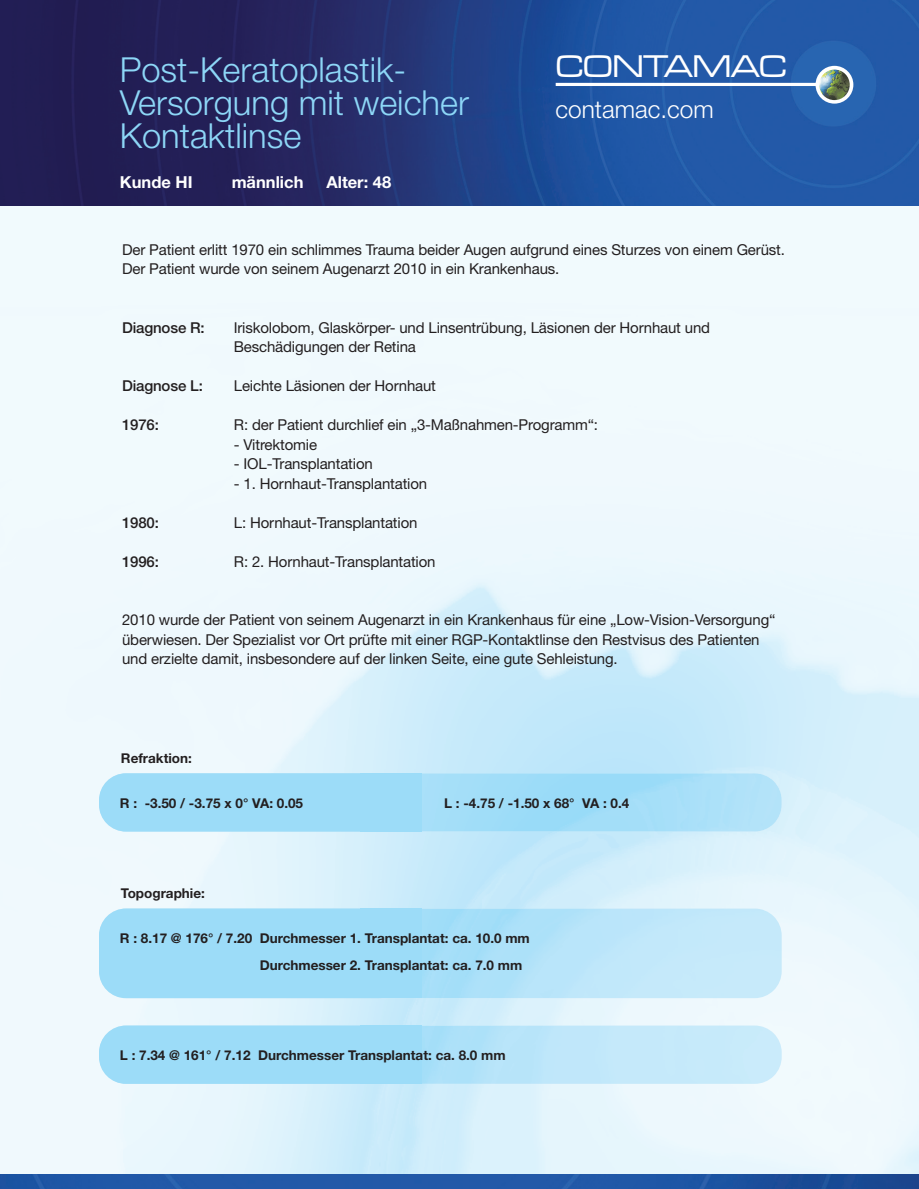
<style>
.page{position:relative;width:919px;height:1189px;background:#fff}
.page>*{position:absolute;margin:0;border:0;box-sizing:border-box;transform-origin:0 0}
.t1{font:300 34.5px/33px "Helvetica Neue";color:#8dd7f7}
.t2{font:32.55px "Microgramma D Medi Exte";color:#fff}
.t3{font:300 24.3px "Helvetica Neue";color:#fff}
.t4{font:700 16.5px "Helvetica Neue";color:#fff}
.t5{font:15px/19.5px "Helvetica Neue";letter-spacing:-.01em;color:#231f20}
.t6{font:500 15px "Helvetica Neue";letter-spacing:-.01em;color:#231f20}
.t7{font:700 13.5px/27px "Helvetica Neue";color:#231f20}
</style>
<div class="page">
<img style="left:0;top:206px;width:918px;height:983px">
<img style="left:0;top:0;width:918px;height:206px">
<hr style="left:555px;top:83px;width:261px;height:3px;background:#fff">
<svg style="left:815px;top:66px;width:38px;height:38px"></svg>
<img style="left:819px;top:70px;width:30px;height:30px;border-radius:50%">
<img style="left:99px;top:773px;width:682px;height:58px">
<div style="left:99px;top:773px;width:306px;height:58px;background:#9cdcf8;border-radius:27px"></div>
<div style="left:360px;top:773px;width:61px;height:58px;background:#9cdcf8"></div>
<img style="left:99px;top:908px;width:682px;height:90px">
<div style="left:99px;top:908px;width:306px;height:90px;background:#9cdcf8;border-radius:27px"></div>
<div style="left:360px;top:908px;width:61px;height:90px;background:#9cdcf8"></div>
<img style="left:99px;top:1025px;width:682px;height:59px">
<div style="left:99px;top:1025px;width:306px;height:59px;background:#9cdcf8;border-radius:27px"></div>
<div style="left:360px;top:1025px;width:61px;height:59px;background:#9cdcf8"></div>
<h1 class="t1" style="left:120px;top:56px;width:350px">Post-Keratoplastik-<br>Versorgung mit weicher<br>Kontaktlinse</h1>
<p class="t4" style="left:120px;top:177px;width:74px">Kunde HI</p>
<p class="t4" style="left:232px;top:177px;width:73px">männlich</p>
<p class="t4" style="left:326px;top:177px;width:66px">Alter: 48</p>
<h2 class="t2" style="left:555px;top:46px;width:232px">CONTAMAC</h2>
<h3 class="t3" style="left:555px;top:100px;width:159px">contamac.com</h3>
<p class="t5" style="left:122px;top:241px;width:664px">Der Patient erlitt 1970 ein schlimmes Trauma beider Augen aufgrund eines Sturzes von einem Gerüst.<br>Der Patient wurde von seinem Augenarzt 2010 in ein Krankenhaus.</p>
<p class="t6" style="left:122px;top:322px;width:84px">Diagnose R:</p>
<p class="t5" style="left:234px;top:319px;width:478px">Iriskolobom, Glaskörper- und Linsentrübung, Läsionen der Hornhaut und<br>Beschädigungen der Retina</p>
<p class="t6" style="left:122px;top:381px;width:82px">Diagnose L:</p>
<p class="t5" style="left:234px;top:378px;width:204px">Leichte Läsionen der Hornhaut</p>
<p class="t6" style="left:122px;top:420px;width:38px">1976:</p>
<p class="t5" style="left:234px;top:417px;width:366px">R: der Patient durchlief ein „3-Maßnahmen-Programm“:</p>
<p class="t5" style="left:234px;top:436px;width:85px">- Vitrektomie</p>
<p class="t5" style="left:234px;top:456px;width:140px">- IOL-Transplantation</p>
<p class="t5" style="left:234px;top:475px;width:195px">- 1. Hornhaut-Transplantation</p>
<p class="t6" style="left:122px;top:517px;width:38px">1980:</p>
<p class="t5" style="left:234px;top:514px;width:185px">L: Hornhaut-Transplantation</p>
<p class="t6" style="left:122px;top:556px;width:38px">1996:</p>
<p class="t5" style="left:234px;top:553px;width:203px">R: 2. Hornhaut-Transplantation</p>
<p class="t5" style="left:122px;top:612px;width:654px">2010 wurde der Patient von seinem Augenarzt in ein Krankenhaus für eine „Low-Vision-Versorgung“ überwiesen. Der Spezialist vor Ort prüfte mit einer RGP-Kontaktlinse den Restvisus des Patienten und erzielte damit, insbesondere auf der linken Seite, eine gute Sehleistung.</p>
<p class="t7" style="left:121px;top:745px;width:72px">Refraktion:</p>
<p class="t7" style="left:120px;top:790px;width:185px">R : -3.50 / -3.75 x 0° VA: 0.05</p>
<p class="t7" style="left:444px;top:790px;width:187px">L : -4.75 / -1.50 x 68° VA : 0.4</p>
<p class="t7" style="left:121px;top:881px;width:85px">Topographie:</p>
<p class="t7" style="left:260px;top:926px;width:272px;text-indent:-140px">R : 8.17 @ 176° / 7.20 Durchmesser 1. Transplantat: ca. 10.0 mm<br>Durchmesser 2. Transplantat: ca. 7.0 mm</p>
<p class="t7" style="left:120px;top:1043px;width:387px">L : 7.34 @ 161° / 7.12 Durchmesser Transplantat: ca. 8.0 mm</p>
</div>
